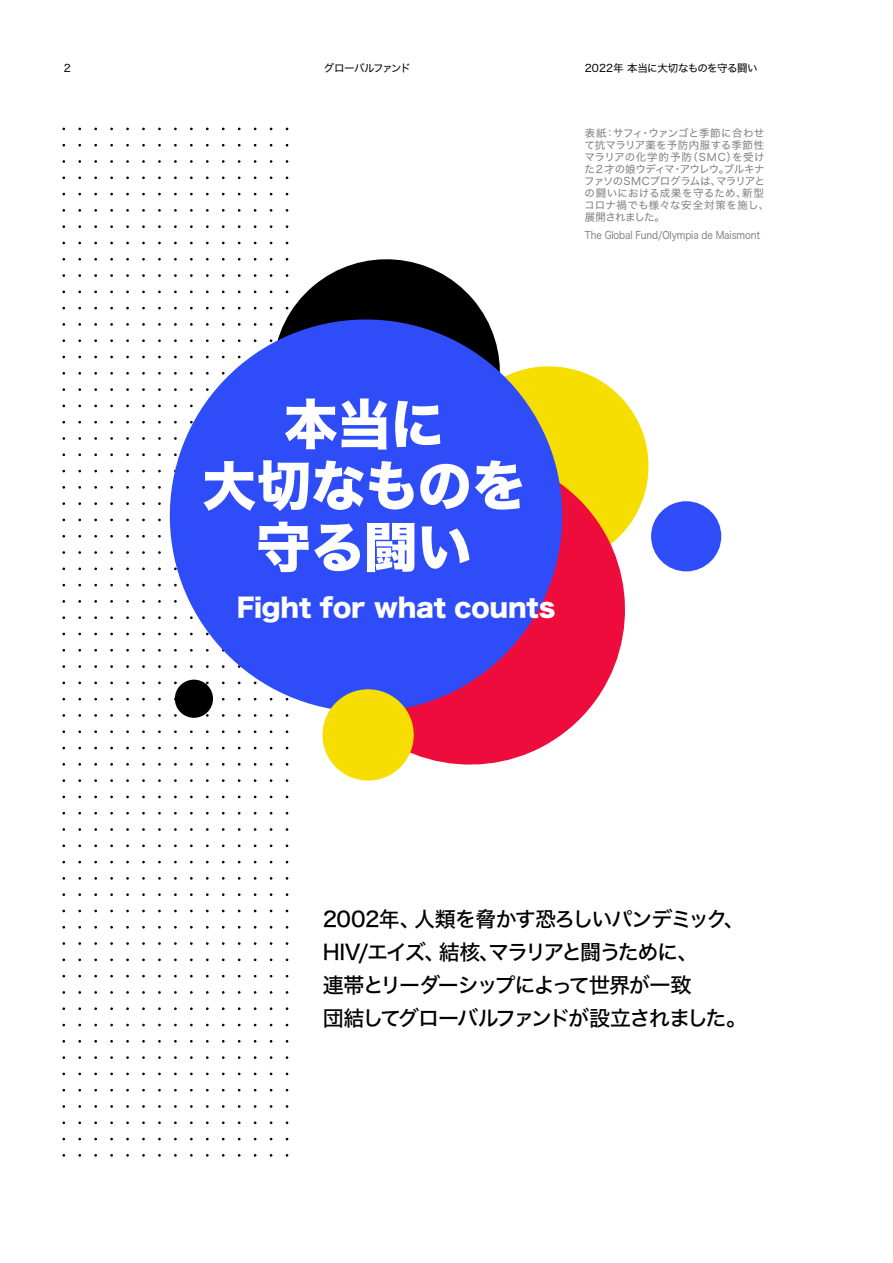
<style>
.page{position:relative;width:893px;height:1263px;background:#fff}
.page>*{position:absolute;margin:0;border:0;box-sizing:border-box;transform-origin:0 0}
.Body_headings{font:54px "Hira Kaku Std W8";letter-spacing:-.01em;color:#fff}
.Body_headings-2{font:25.5px "Hira Kaku Std W8";letter-spacing:-.005em;color:#fff}
.Body_headings-3{font:21px/33px "Hiragino Sans W5";letter-spacing:-.075em;color:#000}
.Captions_7{font:10.5px/12px "Hiragino Sans W4";letter-spacing:.01em;color:#808080}
.Captions_7-2{font:10.5px "Hiragino Sans W4";letter-spacing:-.01em;color:#808080;scale:.86 1}
.t1{font:10.5px "Hiragino Sans W4";letter-spacing:-.045em;color:#000}
.t2{font:10.5px "Hiragino Sans W4";letter-spacing:-.095em;color:#000}
</style>
<div class="page">
<svg style="left:253px;top:127px;width:4px;height:4px"></svg>
<svg style="left:269px;top:127px;width:4px;height:4px"></svg>
<svg style="left:285px;top:127px;width:4px;height:4px"></svg>
<svg style="left:237px;top:909px;width:4px;height:4px"></svg>
<svg style="left:253px;top:909px;width:4px;height:4px"></svg>
<svg style="left:269px;top:909px;width:4px;height:4px"></svg>
<svg style="left:285px;top:909px;width:4px;height:4px"></svg>
<svg style="left:253px;top:192px;width:4px;height:4px"></svg>
<svg style="left:269px;top:192px;width:4px;height:4px"></svg>
<svg style="left:285px;top:192px;width:4px;height:4px"></svg>
<svg style="left:253px;top:290px;width:4px;height:4px"></svg>
<svg style="left:253px;top:1072px;width:4px;height:4px"></svg>
<svg style="left:269px;top:1072px;width:4px;height:4px"></svg>
<svg style="left:285px;top:1072px;width:4px;height:4px"></svg>
<svg style="left:237px;top:746px;width:4px;height:4px"></svg>
<svg style="left:253px;top:746px;width:4px;height:4px"></svg>
<svg style="left:269px;top:746px;width:4px;height:4px"></svg>
<svg style="left:285px;top:746px;width:4px;height:4px"></svg>
<svg style="left:253px;top:1137px;width:4px;height:4px"></svg>
<svg style="left:269px;top:1137px;width:4px;height:4px"></svg>
<svg style="left:285px;top:1137px;width:4px;height:4px"></svg>
<svg style="left:253px;top:795px;width:4px;height:4px"></svg>
<svg style="left:269px;top:795px;width:4px;height:4px"></svg>
<svg style="left:285px;top:795px;width:4px;height:4px"></svg>
<svg style="left:253px;top:860px;width:4px;height:4px"></svg>
<svg style="left:269px;top:860px;width:4px;height:4px"></svg>
<svg style="left:285px;top:860px;width:4px;height:4px"></svg>
<svg style="left:253px;top:958px;width:4px;height:4px"></svg>
<svg style="left:269px;top:958px;width:4px;height:4px"></svg>
<svg style="left:285px;top:958px;width:4px;height:4px"></svg>
<svg style="left:237px;top:241px;width:4px;height:4px"></svg>
<svg style="left:253px;top:241px;width:4px;height:4px"></svg>
<svg style="left:269px;top:241px;width:4px;height:4px"></svg>
<svg style="left:285px;top:241px;width:4px;height:4px"></svg>
<svg style="left:237px;top:1023px;width:4px;height:4px"></svg>
<svg style="left:253px;top:1023px;width:4px;height:4px"></svg>
<svg style="left:269px;top:1023px;width:4px;height:4px"></svg>
<svg style="left:285px;top:1023px;width:4px;height:4px"></svg>
<svg style="left:269px;top:258px;width:201px;height:38px;fill:#000"></svg>
<svg style="left:586px;top:373px;width:74px;height:187px"></svg>
<svg style="left:322px;top:436px;width:321px;height:345px"></svg>
<svg style="left:158px;top:296px;width:428px;height:439px;fill:#2e4df9"></svg>
<div style="left:322px;top:689px;width:92px;height:91px;background:#f6de00;border-radius:50%"></div>
<div style="left:175px;top:680px;width:38px;height:38px;background:#000;border-radius:50%"></div>
<div style="left:651px;top:501px;width:70px;height:70px;background:#2e4df9;border-radius:50%"></div>
<p class="t1" style="left:64px;top:59px;width:9px">2</p>
<p class="t2" style="left:324px;top:59px;width:88px">グローバルファンド</p>
<p class="t1" style="left:585px;top:59px;width:174px">2022年 本当に大切なものを守る闘い</p>
<p class="Captions_7" style="left:584px;top:126px;width:187px">表紙：サフィ・ウァンゴと季節に合わせて抗マラリア薬を予防内服する季節性マラリアの化学的予防（SMC）を受けた２才の娘ウディマ・アウレウ。ブルキナファソのSMCプログラムは、マラリアとの闘いにおける成果を守るため、新型コロナ禍でも様々な安全対策を施し、展開されました。</p>
<p class="Captions_7-2" style="left:585px;top:226px;width:205px">The Global Fund/Olympia de Maismont</p>
<p class="Body_headings" style="left:284px;top:394px;width:162px">本当に</p>
<p class="Body_headings" style="left:202px;top:456px;width:325px">大切なものを</p>
<p class="Body_headings" style="left:256px;top:517px;width:216px">守る闘い</p>
<p class="Body_headings-2" style="left:237px;top:593px;width:320px">Fight for what counts</p>
<p class="Body_headings-3" style="left:323px;top:902px;width:424px">2002年、人類を脅かす恐ろしいパンデミック、<br>HIV/エイズ、結核、マラリアと闘うために、<br>連帯とリーダーシップによって世界が一致</p>
<p class="Body_headings-3" style="left:323px;top:1001px;width:426px">団結してグローバルファンドが設立されました。</p>
</div>
